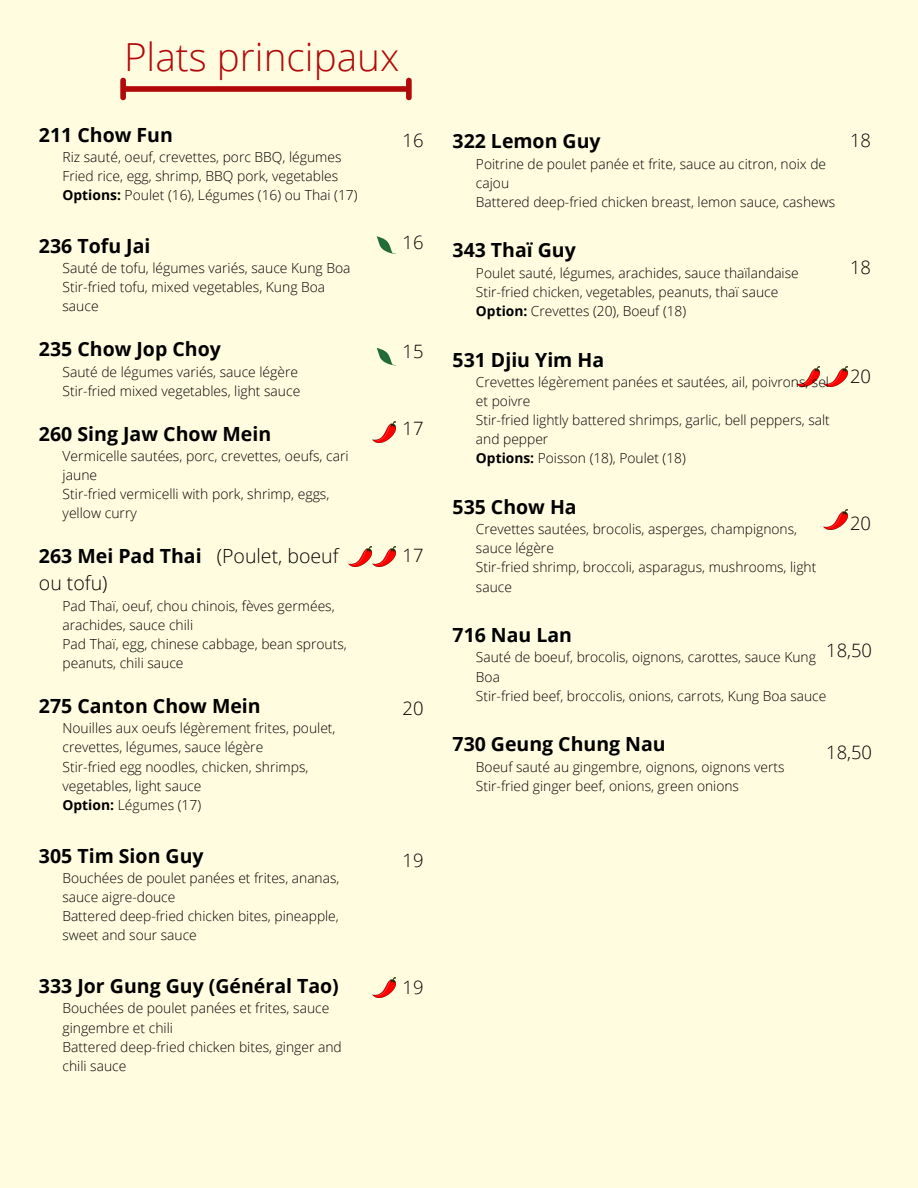
<style>
.page{position:relative;width:918px;height:1188px;background:#fffce0}
.page>*{position:absolute;margin:0;border:0;box-sizing:border-box;transform-origin:0 0}
.t1{font:300 38.7px "Open Sans";color:#b20909}
.t2{font:700 19.5px "Open Sans";color:#000}
.t3{font:300 19.5px/27px "Open Sans";color:#000}
.t4{font:300 18.45px "Open Sans";color:#000}
.t5{font:300 13.95px/19.2px "Open Sans";color:#000}
.t6{font:300 13.8px/19.2px "Open Sans";color:#000}
.s1{font-weight:700}
</style>
<div class="page">
<div style="left:126px;top:86px;width:280px;height:6px;background:#b20909"></div>
<svg style="left:120px;top:78px;width:6px;height:22px"></svg>
<svg style="left:406px;top:78px;width:6px;height:22px"></svg>
<svg style="left:377px;top:236px;width:19px;height:18px"></svg>
<img style="left:796px;top:366px;width:24px;height:21px">
<img style="left:348px;top:546px;width:48px;height:20px">
<img style="left:372px;top:977px;width:24px;height:21px">
<img style="left:824px;top:366px;width:23px;height:21px">
<img style="left:824px;top:509px;width:23px;height:21px">
<img style="left:372px;top:422px;width:24px;height:20px">
<svg style="left:377px;top:348px;width:18px;height:17px"></svg>
<p class="t1" style="left:124px;top:30px;width:277px">Plats principaux</p>
<p class="t2" style="left:39px;top:121px;width:135px">211 Chow Fun</p>
<p class="t6" style="left:63px;top:147px;width:281px">Riz sauté, oeuf, crevettes, porc BBQ, légumes</p>
<p class="t6" style="left:63px;top:166px;width:277px">Fried rice, egg, shrimp, BBQ pork, vegetables</p>
<p class="t6" style="left:63px;top:185px;width:297px"><span class="s1">Options:</span> Poulet (16), Légumes (16) ou Thai (17)</p>
<p class="t2" style="left:39px;top:232px;width:113px">236 Tofu Jai</p>
<p class="t6" style="left:63px;top:258px;width:289px">Sauté de tofu, légumes variés, sauce Kung Boa</p>
<p class="t6" style="left:63px;top:277px;width:264px">Stir-fried tofu, mixed vegetables, Kung Boa sauce</p>
<p class="t2" style="left:39px;top:336px;width:183px">235 Chow Jop Choy</p>
<p class="t6" style="left:63px;top:362px;width:237px">Sauté de légumes variés, sauce légère</p>
<p class="t6" style="left:63px;top:381px;width:239px">Stir-fried mixed vegetables, light sauce</p>
<p class="t2" style="left:39px;top:420px;width:234px">260 Sing Jaw Chow Mein</p>
<p class="t5" style="left:63px;top:446px;width:288px">Vermicelle sautées, porc, crevettes, oeufs, cari jaune</p>
<p class="t5" style="left:63px;top:484px;width:268px">Stir-fried vermicelli with pork, shrimp, eggs, yellow curry</p>
<p class="t3" style="left:39px;top:542px;width:301px"><span class="s1">263 Mei Pad Thai</span> (Poulet, boeuf ou tofu)</p>
<p class="t6" style="left:63px;top:596px;width:274px">Pad Thaï, oeuf, chou chinois, fèves germées, arachides, sauce chili</p>
<p class="t6" style="left:63px;top:634px;width:286px">Pad Thaï, egg, chinese cabbage, bean sprouts, peanuts, chili sauce</p>
<p class="t2" style="left:39px;top:692px;width:223px">275 Canton Chow Mein</p>
<p class="t6" style="left:63px;top:718px;width:275px">Nouilles aux oeufs légèrement frites, poulet, crevettes, légumes, sauce légère</p>
<p class="t6" style="left:63px;top:757px;width:247px">Stir-fried egg noodles, chicken, shrimps, vegetables, light sauce</p>
<p class="t6" style="left:63px;top:795px;width:140px"><span class="s1">Option:</span> Légumes (17)</p>
<p class="t2" style="left:39px;top:842px;width:166px">305 Tim Sion Guy</p>
<p class="t6" style="left:62px;top:868px;width:279px">Bouchées de poulet panées et frites, ananas, sauce aigre-douce</p>
<p class="t6" style="left:62px;top:906px;width:278px">Battered deep-fried chicken bites, pineapple, sweet and sour sauce</p>
<p class="t2" style="left:39px;top:972px;width:301px">333 Jor Gung Guy (Général Tao)</p>
<p class="t6" style="left:63px;top:998px;width:268px">Bouchées de poulet panées et frites, sauce gingembre et chili</p>
<p class="t6" style="left:63px;top:1037px;width:281px">Battered deep-fried chicken bites, ginger and chili sauce</p>
<p class="t4" style="left:403px;top:127px;width:22px">16</p>
<p class="t4" style="left:403px;top:229px;width:22px">16</p>
<p class="t4" style="left:403px;top:339px;width:22px">15</p>
<p class="t4" style="left:403px;top:416px;width:22px">17</p>
<p class="t4" style="left:403px;top:543px;width:22px">17</p>
<p class="t4" style="left:403px;top:695px;width:22px">20</p>
<p class="t4" style="left:403px;top:847px;width:22px">19</p>
<p class="t4" style="left:403px;top:974px;width:22px">19</p>
<p class="t4" style="left:850px;top:127px;width:22px">18</p>
<p class="t2" style="left:453px;top:127px;width:150px">322 Lemon Guy</p>
<p class="t6" style="left:476px;top:154px;width:352px">Poitrine de poulet panée et frite, sauce au citron, noix de cajou</p>
<p class="t6" style="left:476px;top:192px;width:361px">Battered deep-fried chicken breast, lemon sauce, cashews</p>
<p class="t2" style="left:453px;top:237px;width:125px">343 Thaï Guy</p>
<p class="t6" style="left:476px;top:263px;width:324px">Poulet sauté, légumes, arachides, sauce thaïlandaise</p>
<p class="t6" style="left:476px;top:282px;width:304px">Stir-fried chicken, vegetables, peanuts, thaï sauce</p>
<p class="t6" style="left:476px;top:301px;width:212px"><span class="s1">Option:</span> Crevettes (20), Boeuf (18)</p>
<p class="t2" style="left:453px;top:346px;width:153px">531 Djiu Yim Ha</p>
<p class="t6" style="left:476px;top:372px;width:355px">Crevettes légèrement panées et sautées, ail, poivrons, sel et poivre</p>
<p class="t6" style="left:476px;top:410px;width:355px">Stir-fried lightly battered shrimps, garlic, bell peppers, salt and pepper</p>
<p class="t6" style="left:476px;top:448px;width:211px"><span class="s1">Options:</span> Poisson (18), Poulet (18)</p>
<p class="t2" style="left:453px;top:493px;width:126px">535 Chow Ha</p>
<p class="t6" style="left:476px;top:519px;width:323px">Crevettes sautées, brocolis, asperges, champignons, sauce légère</p>
<p class="t6" style="left:476px;top:557px;width:342px">Stir-fried shrimp, broccoli, asparagus, mushrooms, light sauce</p>
<p class="t2" style="left:453px;top:621px;width:121px">716 Nau Lan</p>
<p class="t6" style="left:476px;top:647px;width:341px">Sauté de boeuf, brocolis, oignons, carottes, sauce Kung<br>Boa</p>
<p class="t6" style="left:476px;top:686px;width:352px">Stir-fried beef, broccolis, onions, carrots, Kung Boa sauce</p>
<p class="t2" style="left:453px;top:730px;width:215px">730 Geung Chung Nau</p>
<p class="t6" style="left:476px;top:757px;width:310px">Boeuf sauté au gingembre, oignons, oignons verts</p>
<p class="t6" style="left:476px;top:776px;width:264px">Stir-fried ginger beef, onions, green onions</p>
<p class="t4" style="left:850px;top:254px;width:22px">18</p>
<p class="t4" style="left:850px;top:364px;width:22px">20</p>
<p class="t4" style="left:850px;top:510px;width:22px">20</p>
<p class="t4" style="left:826px;top:637px;width:47px">18,50</p>
<p class="t4" style="left:826px;top:739px;width:47px">18,50</p>
</div>
